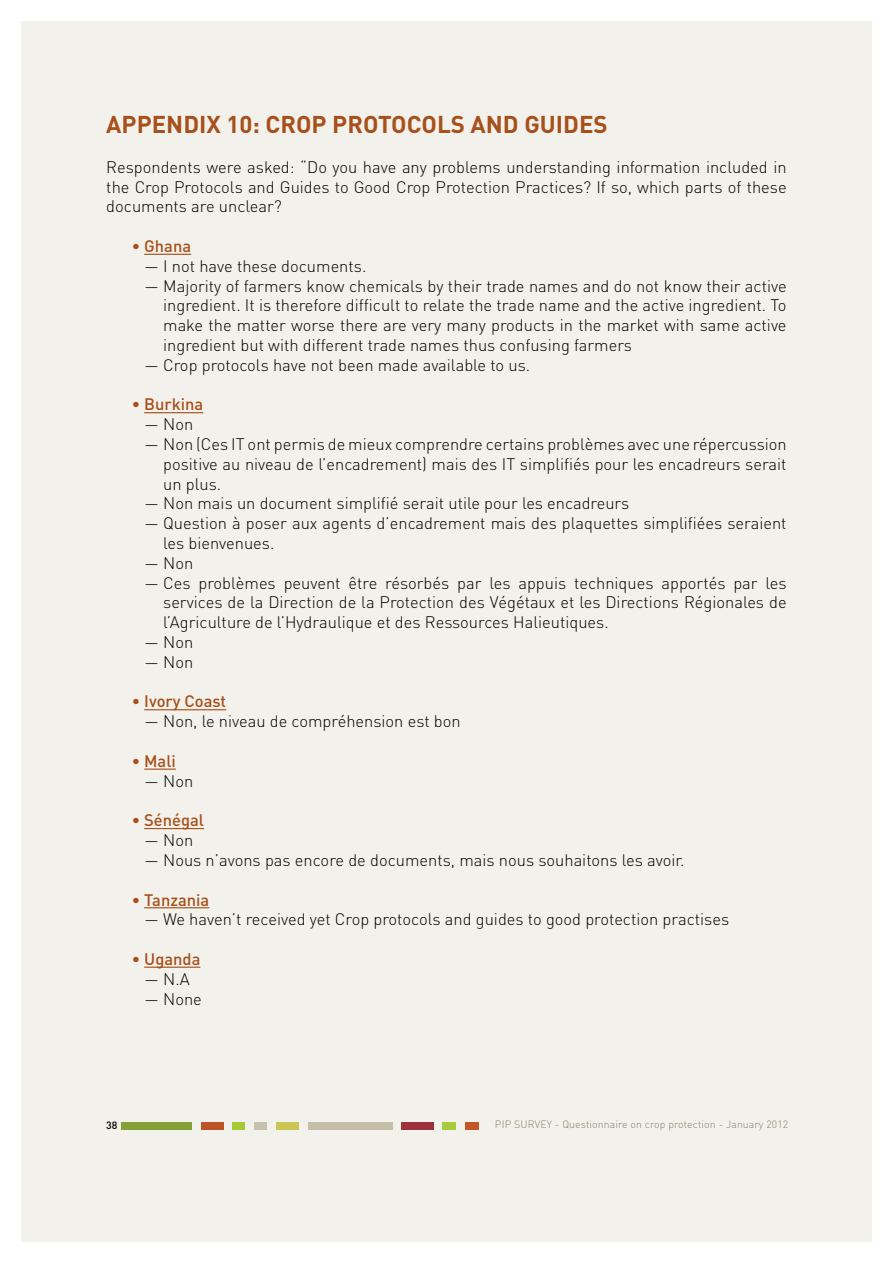
<style>
.page{position:relative;width:893px;height:1263px;background:#fff}
.page>*{position:absolute;margin:0;border:0;box-sizing:border-box;transform-origin:0 0}
.t1{font:700 24px "DIN";color:#a7501b}
.t2{font:300 16.5px/19.8px "DIN";color:#000;text-align:justify}
.t3{font:500 16.5px "DIN";color:#a7501b}
.t4{font:300 10.5px "DIN";letter-spacing:.01em;color:#85826e}
.t5{font:500 10.5px "DIN";color:#000}
</style>
<div class="page">
<div style="left:21px;top:21px;width:851px;height:1221px;background:#f3f1eb"></div>
<div style="left:465px;top:1122px;width:13px;height:7px;background:#c25628"></div>
<div style="left:443px;top:1122px;width:13px;height:7px;background:#a9cb3b"></div>
<div style="left:401px;top:1122px;width:33px;height:7px;background:#9d323d"></div>
<div style="left:308px;top:1122px;width:84px;height:7px;background:#c4bfa9"></div>
<div style="left:276px;top:1122px;width:23px;height:7px;background:#cbc651"></div>
<div style="left:254px;top:1122px;width:13px;height:7px;background:#c7c2ae"></div>
<div style="left:232px;top:1122px;width:13px;height:7px;background:#a6c935"></div>
<div style="left:201px;top:1122px;width:22px;height:7px;background:#bd5626"></div>
<div style="left:121px;top:1122px;width:71px;height:7px;background:#85a036"></div>
<hr style="left:144px;top:254px;width:47px;height:1px;background:#a7501b">
<hr style="left:144px;top:412px;width:59px;height:1px;background:#a7501b">
<hr style="left:144px;top:709px;width:82px;height:1px;background:#a7501b">
<hr style="left:144px;top:768px;width:32px;height:2px;background:#a7501b">
<hr style="left:144px;top:828px;width:60px;height:1px;background:#a7501b">
<hr style="left:144px;top:907px;width:65px;height:1px;background:#a7501b">
<hr style="left:144px;top:966px;width:56px;height:2px;background:#a7501b">
<h1 class="t1" style="left:106px;top:109px;width:503px">APPENDIX 10: CROP PROTOCOLS AND GUIDES</h1>
<p class="t2" style="left:106px;top:157px;width:682px">Respondents were asked: “Do you have any problems understanding information included in the Crop Protocols and Guides to Good Crop Protection Practices? If so, which parts of these documents are unclear?</p>
<p class="t3" style="left:132px;top:236px;width:61px">• Ghana</p>
<p class="t2" style="left:145px;top:256px;width:223px">— I not have these documents.</p>
<p class="t2" style="left:163px;top:276px;width:625px;text-indent:-19px">— Majority of farmers know chemicals by their trade names and do not know their active ingredient. It is therefore difficult to relate the trade name and the active ingredient. To make the matter worse there are very many products in the market with same active ingredient but with different trade names thus confusing farmers</p>
<p class="t2" style="left:145px;top:355px;width:387px">— Crop protocols have not been made available to us.</p>
<p class="t3" style="left:132px;top:394px;width:73px">• Burkina</p>
<p class="t2" style="left:145px;top:414px;width:50px">— Non</p>
<p class="t2" style="left:163px;top:434px;width:625px;text-indent:-19px">— Non (Ces IT ont permis de mieux comprendre certains problèmes avec une répercussion positive au niveau de l’encadrement) mais des IT simplifiés pour les encadreurs serait un plus.</p>
<p class="t2" style="left:145px;top:493px;width:486px">— Non mais un document simplifié serait utile pour les encadreurs</p>
<p class="t2" style="left:163px;top:513px;width:625px;text-indent:-19px">— Question à poser aux agents d’encadrement mais des plaquettes simplifiées seraient les bienvenues.</p>
<p class="t2" style="left:145px;top:553px;width:50px">— Non</p>
<p class="t2" style="left:163px;top:573px;width:625px;text-indent:-19px">— Ces problèmes peuvent être résorbés par les appuis techniques apportés par les services de la Direction de la Protection des Végétaux et les Directions Régionales de l’Agriculture de l’Hydraulique et des Ressources Halieutiques.</p>
<p class="t2" style="left:145px;top:632px;width:50px">— Non</p>
<p class="t2" style="left:145px;top:652px;width:50px">— Non</p>
<p class="t3" style="left:132px;top:691px;width:96px">• Ivory Coast</p>
<p class="t2" style="left:145px;top:711px;width:318px">— Non, le niveau de compréhension est bon</p>
<p class="t3" style="left:132px;top:750px;width:46px">• Mali</p>
<p class="t2" style="left:145px;top:771px;width:50px">— Non</p>
<p class="t3" style="left:132px;top:810px;width:74px">• Sénégal</p>
<p class="t2" style="left:145px;top:830px;width:50px">— Non</p>
<p class="t2" style="left:145px;top:850px;width:541px">— Nous n’avons pas encore de documents, mais nous souhaitons les avoir.</p>
<p class="t3" style="left:132px;top:889px;width:79px">• Tanzania</p>
<p class="t2" style="left:145px;top:909px;width:586px">— We haven’t received yet Crop protocols and guides to good protection practises</p>
<p class="t3" style="left:132px;top:948px;width:70px">• Uganda</p>
<p class="t2" style="left:145px;top:969px;width:47px">— N.A</p>
<p class="t2" style="left:145px;top:988px;width:59px">— None</p>
<p class="t5" style="left:106px;top:1118px;width:13px">38</p>
<p class="t4" style="left:495px;top:1118px;width:295px">PIP SURVEY - Questionnaire on crop protection - January 2012</p>
</div>
